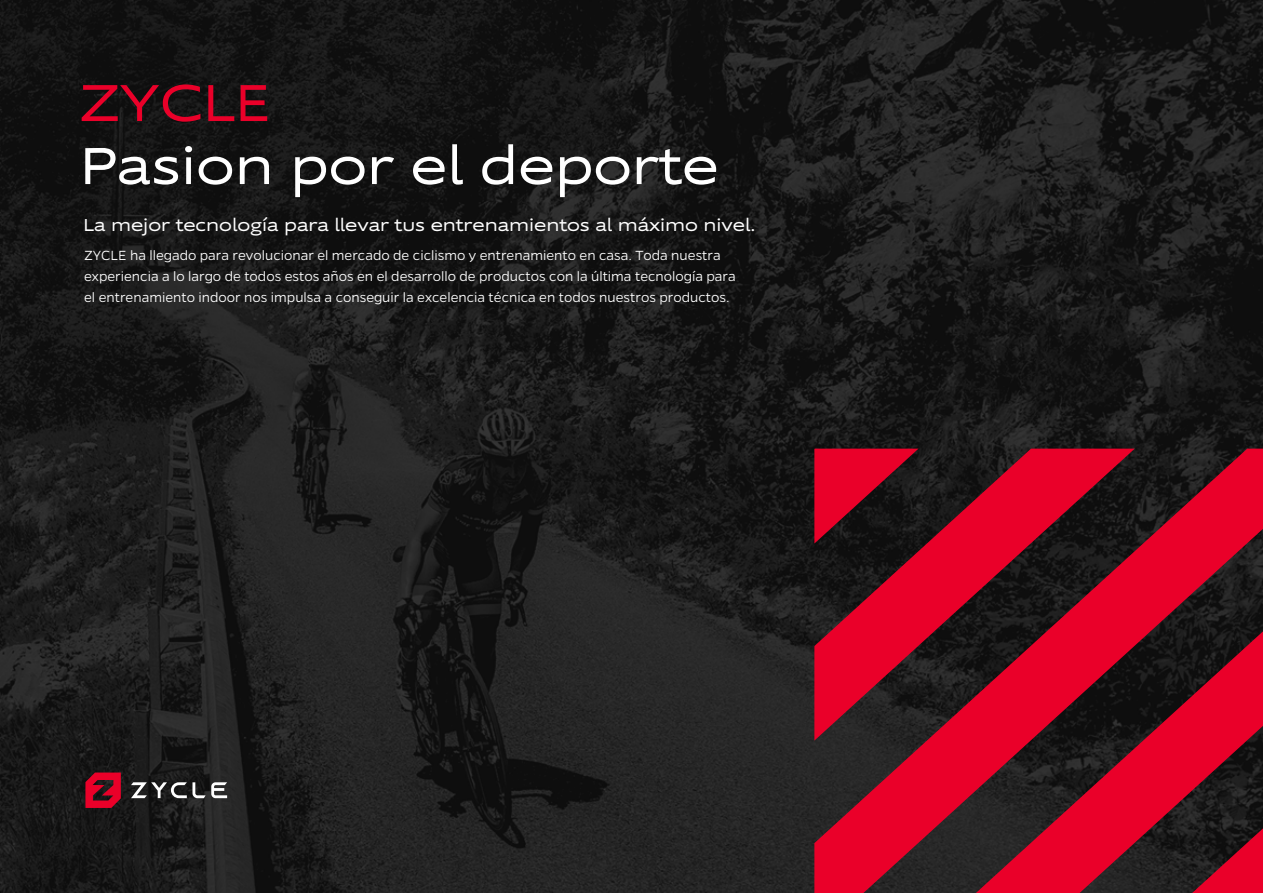
<style>
.page{position:relative;width:1263px;height:893px;background:#fff}
.page>*{position:absolute;margin:0;border:0;box-sizing:border-box;transform-origin:0 0}
.t1{font:expanded 54px "Supra";color:#fff}
.t2{font:expanded 54px "Supra";letter-spacing:.01em;color:#ea0029}
.t3{font:expanded 18px "Supra";color:#fff}
.t4{font:300 15px/21px "Gentona";color:#fff}
</style>
<div class="page">
<img style="left:0;top:0;width:1263px;height:893px">
<svg style="left:814px;top:449px;width:449px;height:444px;background:#7e0e22"></svg>
<svg style="left:85px;top:772px;width:36px;height:36px"></svg>
<svg style="left:131px;top:782px;width:96px;height:16px"></svg>
<h1 class="t2" style="left:80px;top:67px;width:192px">ZYCLE</h1>
<h1 class="t1" style="left:80px;top:130px;width:640px">Pasion por el deporte</h1>
<p class="t3" style="left:84px;top:213px;width:673px">La mejor tecnología para llevar tus entrenamientos al máximo nivel.</p>
<p class="t4" style="left:84px;top:244px;width:653px">ZYCLE ha llegado para revolucionar el mercado de ciclismo y entrenamiento en casa. Toda nuestra experiencia a lo largo de todos estos años en el desarrollo de productos con la última tecnología para el entrenamiento indoor nos impulsa a conseguir la excelencia técnica en todos nuestros productos.</p>
</div>
